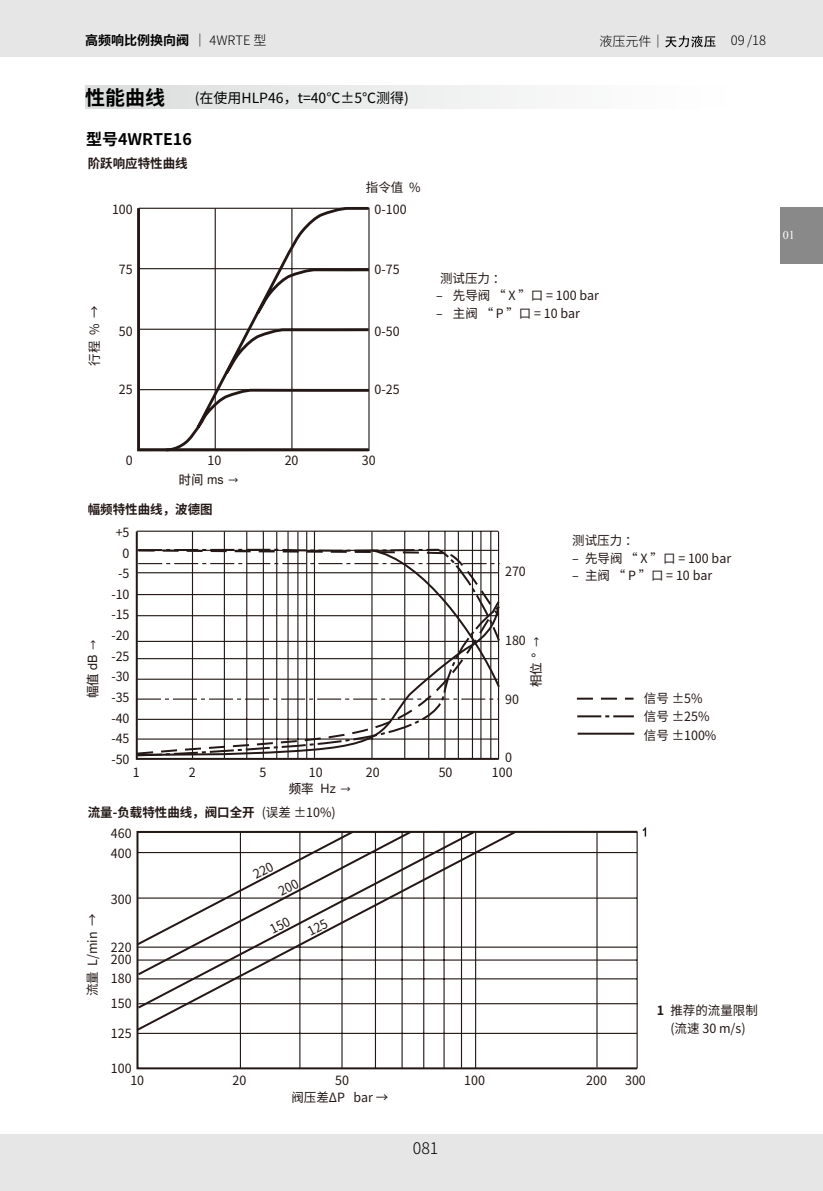
<style>
.page{position:relative;width:823px;height:1191px;background:#fff}
.page>*{position:absolute;margin:0;border:0;box-sizing:border-box;transform-origin:0 0}
.t1{font:700 20px "Noto Sans Hans";color:#000}
.t2{font:700 16px "Noto Sans Hans";color:#000}
.t3{font:300 16px "Noto Sans Hans";color:#000}
.t4{font:14px "Noto Sans Hans";color:#000}
.t5{font:700 13px "Noto Sans Hans";color:#000}
.t6{font:300 13px "Noto Sans Hans";color:#000}
.t7{font:12.8px/20.6px "Noto Sans Hans";color:#231815}
.t8{font:700 12.8px "Noto Sans Hans";color:#231815}
.t9{font:12.8px "Nimbus Sans Global";color:#231815}
.t10{font:12px "Times New Roman";color:#fff}
.s1{font-weight:300}
.s2{font-weight:400}
.s3{font-weight:700}
</style>
<div class="page">
<div style="left:0;top:0;width:822px;height:57px;background:#e6e6e6"></div>
<div style="left:0;top:1134px;width:822px;height:57px;background:#e6e6e6"></div>
<svg style="left:665px;top:35px;width:50px;height:12px"></svg>
<div style="left:780px;top:207px;width:42px;height:56px;background:#898989"></div>
<div style="left:85px;top:85px;width:652px;height:24px;background:linear-gradient(to right,#dbdcdc,#fff)"></div>
<svg style="left:576px;top:697px;width:57px;height:2px"></svg>
<svg style="left:577px;top:715px;width:56px;height:2px"></svg>
<hr style="left:577px;top:732px;width:57px;height:2px;background:#231815">
<svg style="left:642px;top:827px;width:3px;height:9px"></svg>
<svg style="left:135px;top:530px;width:365px;height:230px"></svg>
<hr style="left:137px;top:530px;width:361px;height:2px;background:#231815">
<hr style="left:192px;top:531px;width:1px;height:227px;background:#231815">
<hr style="left:404px;top:531px;width:1px;height:228px;background:#231815">
<hr style="left:428px;top:531px;width:1px;height:228px;background:#231815">
<hr style="left:444px;top:531px;width:1px;height:228px;background:#231815">
<hr style="left:457px;top:531px;width:1px;height:228px;background:#231815">
<hr style="left:471px;top:531px;width:1px;height:228px;background:#231815">
<hr style="left:480px;top:531px;width:1px;height:228px;background:#231815">
<hr style="left:490px;top:531px;width:1px;height:228px;background:#231815">
<hr style="left:497px;top:531px;width:2px;height:228px;background:#231815">
<hr style="left:224px;top:531px;width:1px;height:227px;background:#231815">
<hr style="left:246px;top:531px;width:1px;height:227px;background:#231815">
<hr style="left:262px;top:531px;width:2px;height:227px;background:#231815">
<hr style="left:276px;top:532px;width:1px;height:226px;background:#231815">
<hr style="left:287px;top:531px;width:1px;height:227px;background:#231815">
<hr style="left:297px;top:531px;width:1px;height:227px;background:#231815">
<hr style="left:306px;top:531px;width:1px;height:227px;background:#231815">
<hr style="left:314px;top:531px;width:1px;height:227px;background:#231815">
<hr style="left:371px;top:531px;width:1px;height:227px;background:#231815">
<svg style="left:136px;top:548px;width:364px;height:56px"></svg>
<svg style="left:136px;top:604px;width:364px;height:153px"></svg>
<svg style="left:137px;top:207px;width:26px;height:245px"></svg>
<hr style="left:138px;top:268px;width:230px;height:1px;background:#231815">
<hr style="left:138px;top:329px;width:230px;height:1px;background:#231815">
<hr style="left:138px;top:389px;width:230px;height:1px;background:#231815">
<svg style="left:163px;top:207px;width:207px;height:245px"></svg>
<svg style="left:139px;top:830px;width:499px;height:239px"></svg>
<hr style="left:460px;top:832px;width:2px;height:235px;background:#231815">
<hr style="left:596px;top:832px;width:1px;height:235px;background:#231815">
<div style="left:136px;top:831px;width:501px;height:238px;border:2px solid #231815"></div>
<hr style="left:138px;top:1003px;width:499px;height:1px;background:#231815">
<svg style="left:136px;top:830px;width:382px;height:202px"></svg>
<hr style="left:475px;top:832px;width:1px;height:236px;background:#231815">
<svg style="left:136px;top:830px;width:341px;height:180px"></svg>
<svg style="left:248px;top:916px;width:43px;height:27px"></svg>
<svg style="left:307px;top:918px;width:21px;height:17px"></svg>
<svg style="left:243px;top:861px;width:56px;height:34px"></svg>
<p class="t5" style="left:85px;top:33px;width:183px">高频响比例换向阀<span class="s1">｜ 4WRTE 型</span></p>
<h1 class="t1" style="left:85px;top:86px;width:81px">性能曲线</h1>
<p class="t4" style="left:194px;top:90px;width:215px">(在使用HLP46，t=40℃±5℃测得)</p>
<p class="t2" style="left:86px;top:130px;width:107px">型号4WRTE16</p>
<p class="t8" style="left:88px;top:156px;width:101px">阶跃响应特性曲线</p>
<p class="t7" style="left:112px;top:200px;width:22px">100</p>
<p class="t7" style="left:366px;top:177px;width:56px">指令值 %</p>
<p class="t7" style="left:374px;top:200px;width:34px">0-100</p>
<p class="t6" style="left:599px;top:34px;width:66px">液压元件｜</p>
<p class="t7" style="left:84px;top:366px;width:62px;rotate:-90deg">行程 % →</p>
<p class="t7" style="left:119px;top:259px;width:15px">75</p>
<p class="t7" style="left:119px;top:321px;width:15px">50</p>
<p class="t7" style="left:119px;top:379px;width:15px">25</p>
<p class="t7" style="left:374px;top:259px;width:27px">0-75</p>
<p class="t7" style="left:374px;top:321px;width:27px">0-50</p>
<p class="t7" style="left:374px;top:379px;width:27px">0-25</p>
<p class="t7" style="left:436px;top:270px;width:164px;line-height:17.4px;text-indent:4px">测试压力 ：<br>‒ 先导阀 “ X ”口 = 100 bar ‒ 主阀 “ P ” 口 = 10 bar</p>
<p class="t6" style="left:730px;top:33px;width:37px">09 /18</p>
<p class="t10" style="left:782px;top:228px;width:13px">01</p>
<p class="t7" style="left:126px;top:450px;width:8px">0</p>
<p class="t7" style="left:207px;top:450px;width:15px">10</p>
<p class="t7" style="left:284px;top:450px;width:15px">20</p>
<p class="t9" style="left:179px;top:472px;width:62px">时间 ms →</p>
<p class="t8" style="left:88px;top:502px;width:126px">幅频特性曲线，波德图</p>
<p class="t9" style="left:85px;top:698px;width:61px;rotate:-90deg">幅值 dB →</p>
<p class="t7" style="left:111px;top:522px;width:20px;text-align:right">+5<br>0 -5 -10 -15 -20</p>
<p class="t7" style="left:111px;top:666px;width:20px;text-align:justify">-30 -35 -40</p>
<p class="t7" style="left:111px;top:749px;width:20px">-50</p>
<p class="t7" style="left:111px;top:646px;width:20px">-25</p>
<p class="t7" style="left:111px;top:728px;width:20px">-45</p>
<p class="t7" style="left:361px;top:450px;width:15px">30</p>
<p class="t7" style="left:505px;top:561px;width:22px">270</p>
<p class="t7" style="left:505px;top:630px;width:22px">180</p>
<p class="t9" style="left:528px;top:687px;width:53px;rotate:-90deg">相位 ° →</p>
<p class="t7" style="left:505px;top:689px;width:15px">90</p>
<p class="t7" style="left:505px;top:747px;width:8px">0</p>
<p class="t7" style="left:133px;top:762px;width:8px">1</p>
<p class="t7" style="left:189px;top:762px;width:8px">2</p>
<p class="t7" style="left:259px;top:762px;width:8px">5</p>
<p class="t7" style="left:309px;top:762px;width:15px">10</p>
<p class="t7" style="left:366px;top:762px;width:15px">20</p>
<p class="t7" style="left:438px;top:762px;width:15px">50</p>
<p class="t7" style="left:491px;top:762px;width:22px">100</p>
<p class="t9" style="left:288px;top:780px;width:65px">频率 Hz →</p>
<p class="t8" style="left:88px;top:805px;width:249px">流量-负载特性曲线，阀口全开 <span class="s2">(误差 ±10%)</span></p>
<p class="t7" style="left:111px;top:823px;width:22px">460</p>
<p class="t7" style="left:111px;top:843px;width:22px">400</p>
<p class="t7" style="left:82px;top:996px;width:84px;rotate:-90deg">流量 L/min →</p>
<p class="t7" style="left:111px;top:889px;width:22px">300</p>
<p class="t7" style="left:111px;top:937px;width:22px">220</p>
<p class="t7" style="left:111px;top:968px;width:22px">180</p>
<p class="t7" style="left:111px;top:949px;width:22px">200</p>
<p class="t7" style="left:111px;top:993px;width:22px">150</p>
<p class="t7" style="left:111px;top:1023px;width:22px">125</p>
<p class="t7" style="left:572px;top:532px;width:160px;line-height:17.4px">测试压力 ：<br>‒ 先导阀 “ X ”口 = 100 bar ‒ 主阀 “ P ” 口 = 10 bar</p>
<p class="t7" style="left:643px;top:689px;width:74px;line-height:18.6px">信号 ±5%信号 ±25%信号 ±100%</p>
<p class="t7" style="left:656px;top:1001px;width:102px;line-height:17.6px;text-align:center"><span class="s3">1</span> 推荐的流量限制(流速 30 m/s)</p>
<p class="t7" style="left:130px;top:1062px;width:15px;line-height:11.8px;text-indent:-19px">100<br>10</p>
<p class="t7" style="left:232px;top:1070px;width:15px">20</p>
<p class="t7" style="left:335px;top:1070px;width:15px">50</p>
<p class="t7" style="left:464px;top:1070px;width:22px">100</p>
<p class="t7" style="left:586px;top:1070px;width:22px">200</p>
<p class="t7" style="left:624px;top:1070px;width:22px">300</p>
<p class="t7" style="left:291px;top:1087px;width:98px">阀压差ΔP bar →</p>
<p class="t3" style="left:412px;top:1139px;width:27px">081</p>
</div>
